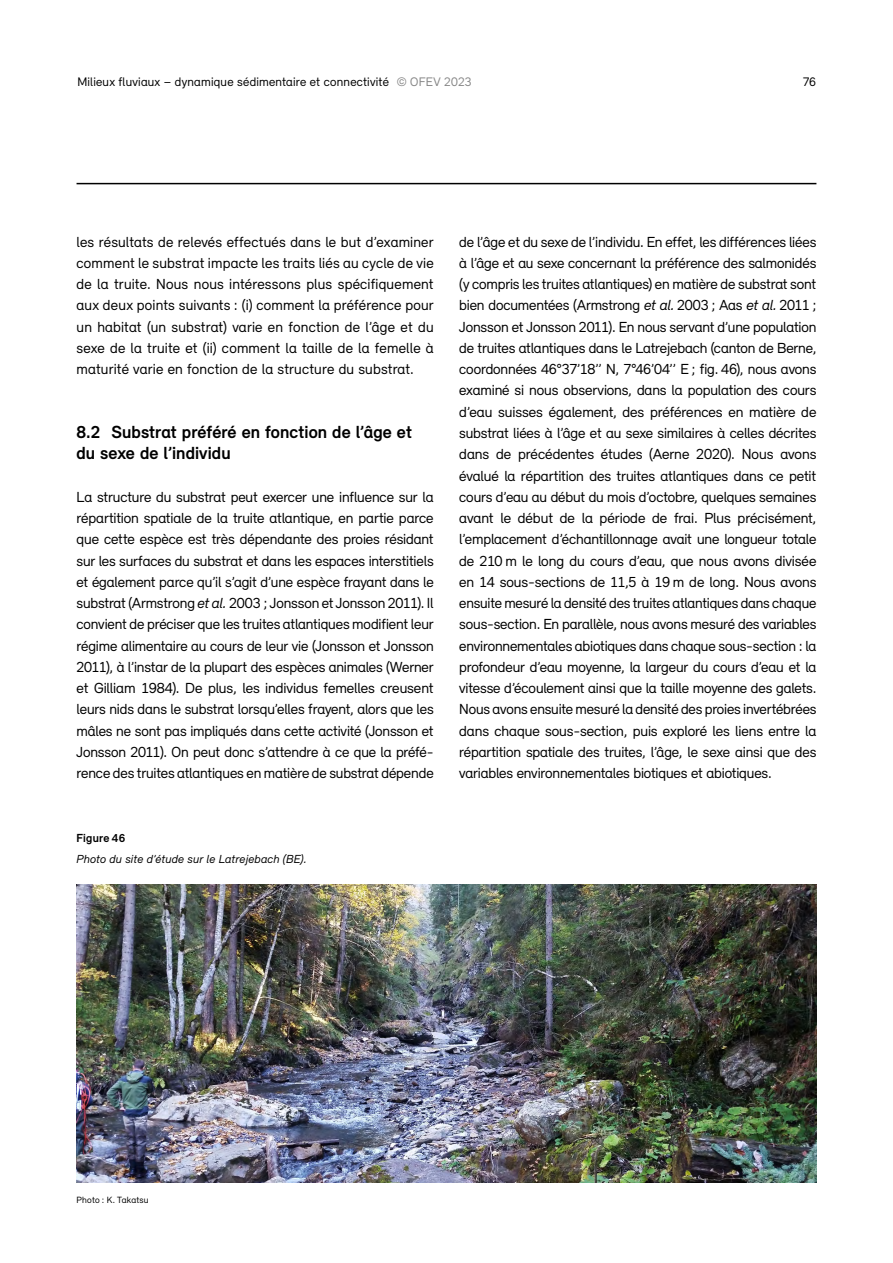
<style>
.page{position:relative;width:893px;height:1263px;background:#fff}
.page>*{position:absolute;margin:0;border:0;box-sizing:border-box;transform-origin:0 0}
._07_Titel_nr{font:700 18px/21.3px "Relevant";letter-spacing:.005em;color:#000}
._07_Grundtext{font:15px/21.3px "Relevant";letter-spacing:-.01em;color:#000;text-align:justify}
.t1{font:12.75px "Relevant";letter-spacing:.015em;color:#000}
._08_Legende_Text{font:italic 12px "Relevant";letter-spacing:.015em;color:#000}
._08_Legende_Titel{font:700 12px "Relevant";letter-spacing:.02em;color:#000}
._08_Quelle{font:9.3px "Relevant";letter-spacing:.015em;color:#000}
.s1{color:#878787}
.s2{font-style:italic}
</style>
<div class="page">
<hr style="left:77px;top:183px;width:739px;height:1px;background:#000">
<img style="left:77px;top:884px;width:739px;height:298px">
<p class="t1" style="left:77px;top:74px;width:396px">Milieux fluviaux – dynamique sédimentaire et connectivité <span class="s1">© OFEV 2023</span></p>
<p class="t1" style="left:803px;top:74px;width:15px">76</p>
<p class="_07_Grundtext" style="left:77px;top:231px;width:359px">les résultats de relevés effectués dans le but d’examiner comment le substrat impacte les traits liés au cycle de vie de la truite. Nous nous intéressons plus spécifiquement aux deux points suivants : (i) comment la préférence pour un habitat (un substrat) varie en fonction de l’âge et du sexe de la truite et (ii) comment la taille de la femelle à maturité varie en fonction de la structure du substrat.</p>
<h2 class="_07_Titel_nr" style="left:77px;top:421px;width:337px">8.2 Substrat préféré en fonction de l’âge et du sexe de l’individu</h2>
<p class="_07_Grundtext" style="left:77px;top:486px;width:359px">La structure du substrat peut exercer une influence sur la répartition spatiale de la truite atlantique, en partie parce que cette espèce est très dépendante des proies résidant sur les surfaces du substrat et dans les espaces interstitiels et également parce qu’il s’agit d’une espèce frayant dans le substrat (Armstrong <span class="s2">et al.</span> 2003 ; Jonsson et Jonsson 2011). Il convient de préciser que les truites atlantiques modifient leur régime alimentaire au cours de leur vie (Jonsson et Jonsson 2011), à l’instar de la plupart des espèces animales (Werner et Gilliam 1984). De plus, les individus femelles creusent leurs nids dans le substrat lorsqu’elles frayent, alors que les mâles ne sont pas impliqués dans cette activité (Jonsson et Jonsson 2011). On peut donc s’attendre à ce que la préfé&shy;rence des truites atlantiques en matière de substrat dépende</p>
<p class="_08_Legende_Titel" style="left:77px;top:831px;width:50px">Figure 46</p>
<p class="_08_Legende_Text" style="left:77px;top:851px;width:232px">Photo du site d’étude sur le Latrejebach (BE).</p>
<p class="_07_Grundtext" style="left:459px;top:231px;width:359px">de l’âge et du sexe de l’individu. En effet, les différences liées à l’âge et au sexe concernant la préférence des salmonidés (y compris les truites atlantiques) en matière de substrat sont bien documentées (Armstrong <span class="s2">et al.</span> 2003 ; Aas <span class="s2">et al.</span> 2011 ; Jonsson et Jonsson 2011). En nous servant d’une population de truites atlantiques dans le Latrejebach (canton de Berne, coordonnées 46°37’18’’ N, 7°46’04’’ E ; fig. 46), nous avons examiné si nous observions, dans la population des cours d’eau suisses également, des préférences en matière de substrat liées à l’âge et au sexe similaires à celles décrites dans de précédentes études (Aerne 2020). Nous avons évalué la répartition des truites atlantiques dans ce petit cours d’eau au début du mois d’octobre, quelques semaines avant le début de la période de frai. Plus précisément, l’emplacement d’échantillonnage avait une longueur totale de 210 m le long du cours d’eau, que nous avons divisée en 14 sous-sections de 11,5 à 19 m de long. Nous avons ensuite mesuré la densité des truites atlantiques dans chaque sous-section. En parallèle, nous avons mesuré des variables environnementales abiotiques dans chaque sous-section : la profondeur d’eau moyenne, la largeur du cours d’eau et la vitesse d’écoulement ainsi que la taille moyenne des galets.<br>Nous avons ensuite mesuré la densité des proies invertébrées dans chaque sous-section, puis exploré les liens entre la répartition spatiale des truites, l’âge, le sexe ainsi que des variables environnementales biotiques et abiotiques.</p>
<p class="_08_Quelle" style="left:77px;top:1195px;width:74px">Photo : K. Takatsu</p>
</div>
